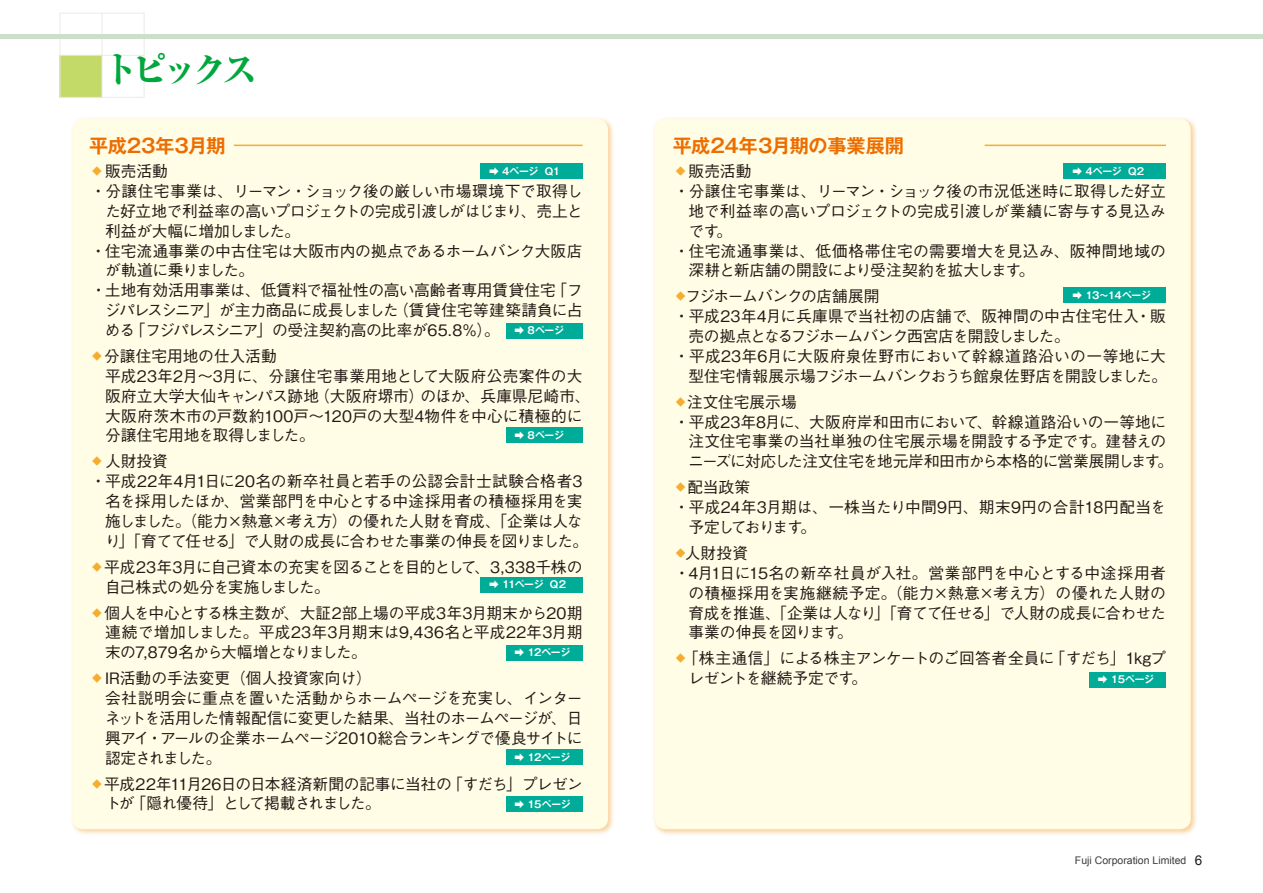
<style>
.page{position:relative;width:1263px;height:893px;background:#fff}
.page>*{position:absolute;margin:0;border:0;box-sizing:border-box;transform-origin:0 0}
.t1{font:800 36px "Ryumin Pr 6";letter-spacing:-.17em;color:#00a73c}
.t2{font:700 19.2px "Gothic MB101 Pr 6 De";letter-spacing:-.015em;color:#ed6d00}
.t3{font:500 15.75px/20px "Gothic BBB Pr 6";letter-spacing:-.015em;color:#231916}
.t4{font:500 15.75px/20px "Gothic BBB Pr 6";letter-spacing:-.035em;color:#231916}
.t5{font:500 15.75px "Gothic BBB Pr 6";letter-spacing:-.05em;color:#231916}
.t6{font:500 15.75px/20px "Gothic BBB Pr 6";letter-spacing:-.045em;color:#231916}
.t7{font:500 15.75px/20px "Gothic BBB Pr 6";letter-spacing:-.04em;color:#231916}
.t8{font:500 15.75px "Gothic BBB Pr 6";letter-spacing:.01em;color:#231916}
.t9{font:500 15.75px "Gothic BBB Pr 6";letter-spacing:.015em;color:#231916}
.t10{font:500 15.75px "Gothic BBB Pr 6";letter-spacing:-.06em;color:#231916}
.t11{font:500 15.75px "Gothic BBB Pr 6";letter-spacing:.005em;color:#231916}
.t12{font:500 15.75px "Gothic BBB Pr 6";letter-spacing:.02em;color:#231916}
.t13{font:500 15.75px "Gothic BBB Pr 6";letter-spacing:-.075em;color:#231916}
.t14{font:500 15.75px "Gothic BBB Pr 6";letter-spacing:-.065em;color:#231916}
.t15{font:500 15.75px "Gothic BBB Pr 6";letter-spacing:-.055em;color:#231916}
.t16{font:500 15.75px "Gothic BBB Pr 6";letter-spacing:-.115em;color:#231916}
.t17{font:10.5px "Arial";color:#3f3b3a}
.t18{font:700 9.75px "Gothic MB101 Pr 5 De";letter-spacing:-.025em;color:#fff}
.s1{color:#f6ad2f}
.s2{font-size:13.5px;color:#231916}
</style>
<div class="page">
<div style="left:60px;top:55px;width:42px;height:43px;background:#c3da69"></div>
<hr style="left:60px;top:55px;width:85px;height:1px;background:#eaeae7">
<hr style="left:102px;top:13px;width:1px;height:85px;background:#eaeae7">
<div style="left:60px;top:13px;width:85px;height:85px;border:1px solid #eaeae7"></div>
<hr style="left:0;top:34px;width:1263px;height:4px;background:#cbdfca">
<div style="left:70px;top:116px;width:545px;height:720px;background:#f18d00;opacity:.4"></div>
<div style="left:72px;top:119px;width:536px;height:710px;background:#fffde5;border-radius:11px"></div>
<hr style="left:234px;top:145px;width:349px;height:1px;background:#f6ad2f">
<div style="left:652px;top:116px;width:545px;height:720px;background:#f18d00;opacity:.4"></div>
<div style="left:655px;top:119px;width:536px;height:710px;background:#fffde5;border-radius:11px"></div>
<hr style="left:985px;top:145px;width:181px;height:1px;background:#f6ad2f">
<div style="left:1064px;top:163px;width:102px;height:16px;background:#00ac97"></div>
<div style="left:1064px;top:287px;width:102px;height:16px;background:#00ac97"></div>
<div style="left:506px;top:323px;width:77px;height:15px;background:#00ac97"></div>
<div style="left:506px;top:427px;width:77px;height:16px;background:#00ac97"></div>
<div style="left:506px;top:645px;width:77px;height:15px;background:#00ac97"></div>
<div style="left:506px;top:749px;width:77px;height:15px;background:#00ac97"></div>
<div style="left:506px;top:797px;width:77px;height:15px;background:#00ac97"></div>
<div style="left:480px;top:163px;width:103px;height:16px;background:#00ac97"></div>
<div style="left:480px;top:577px;width:103px;height:15px;background:#00ac97"></div>
<div style="left:1089px;top:672px;width:77px;height:15px;background:#00ac97"></div>
<h1 class="t1" style="left:102px;top:41px;width:157px">トピックス</h1>
<p class="t2" style="left:89px;top:130px;width:138px">平成23年3月期</p>
<p class="t3" style="left:89px;top:160px;width:80px"><span class="s1">❖</span>販売活動</p>
<p class="t3" style="left:91px;top:180px;width:493px">・分譲住宅事業は、リーマン・ショック後の厳しい市場環境下で取得し</p>
<p class="t7" style="left:105px;top:200px;width:479px">た好立地で利益率の高いプロジェクトの完成引渡しがはじまり、売上と</p>
<p class="t3" style="left:105px;top:220px;width:197px">利益が大幅に増加しました。</p>
<p class="t3" style="left:90px;top:240px;width:494px">・住宅流通事業の中古住宅は大阪市内の拠点であるホームバンク大阪店</p>
<p class="t5" style="left:105px;top:258px;width:151px">が軌道に乗りました。</p>
<p class="t3" style="left:91px;top:279px;width:493px">・土地有効活用事業は、低賃料で福祉性の高い高齢者専用賃貸住宅「フ</p>
<p class="t3" style="left:105px;top:299px;width:479px">ジパレスシニア」が主力商品に成長しました（賃貸住宅等建築請負に占</p>
<p class="t4" style="left:105px;top:319px;width:396px">める「フジパレスシニア」の受注契約高の比率が65.8％）。</p>
<p class="t3" style="left:105px;top:345px;width:487px;text-indent:-16px"><span class="s1">❖</span>分譲住宅用地の仕入活動<br>平成23年2月～3月に、分譲住宅事業用地として大阪府公売案件の大阪府立大学大仙キャンパス跡地（大阪府堺市）のほか、兵庫県尼崎市、大阪府茨木市の戸数約100戸～120戸の大型4物件を中心に積極的に分譲住宅用地を取得しました。</p>
<p class="t3" style="left:89px;top:450px;width:80px"><span class="s1">❖</span>人財投資</p>
<p class="t8" style="left:90px;top:469px;width:493px">・平成22年4月1日に20名の新卒社員と若手の公認会計士試験合格者3</p>
<p class="t3" style="left:105px;top:490px;width:479px">名を採用したほか、営業部門を中心とする中途採用者の積極採用を実</p>
<p class="t5" style="left:105px;top:508px;width:479px">施しました。（能力×熱意×考え方）の優れた人財を育成、「企業は人な</p>
<p class="t5" style="left:105px;top:528px;width:485px">り」「育てて任せる」で人財の成長に合わせた事業の伸長を図りました。</p>
<p class="t4" style="left:105px;top:556px;width:479px;text-indent:-16px"><span class="s1">❖</span>平成23年3月に自己資本の充実を図ることを目的として、3,338千株の自己株式の処分を実施しました。</p>
<p class="t3" style="left:105px;top:602px;width:479px;text-align:justify;text-indent:-16px"><span class="s1">❖</span>個人を中心とする株主数が、大証2部上場の平成3年3月期末から20期連続で増加しました。平成23年3月期末は9,436名と平成22年3月期末の7,879名から大幅増となりました。</p>
<p class="t4" style="left:105px;top:667px;width:479px;text-indent:-16px"><span class="s1">❖</span>IR活動の手法変更（個人投資家向け）<br>会社説明会に重点を置いた活動からホームページを充実し、インターネットを活用した情報配信に変更した結果、当社のホームページが、日興アイ・アールの企業ホームページ2010総合ランキングで優良サイトに認定されました。</p>
<p class="t6" style="left:105px;top:773px;width:479px;text-indent:-16px"><span class="s1">❖</span>平成22年11月26日の日本経済新聞の記事に当社の「すだち」プレゼントが「隠れ優待」として掲載されました。</p>
<p class="t18" style="left:489px;top:163px;width:73px">➡ 4ページ Q1</p>
<p class="t18" style="left:514px;top:323px;width:51px">➡ 8ページ</p>
<p class="t18" style="left:514px;top:427px;width:51px">➡ 8ページ</p>
<p class="t18" style="left:489px;top:576px;width:79px">➡ 11ページ Q2</p>
<p class="t18" style="left:514px;top:645px;width:57px">➡ 12ページ</p>
<p class="t18" style="left:514px;top:749px;width:57px">➡ 12ページ</p>
<p class="t18" style="left:514px;top:796px;width:58px">➡ 15ページ</p>
<p class="t2" style="left:673px;top:130px;width:233px">平成24年3月期の事業展開</p>
<p class="t3" style="left:673px;top:160px;width:80px"><span class="s1">❖</span>販売活動</p>
<p class="t3" style="left:674px;top:180px;width:493px">・分譲住宅事業は、リーマン・ショック後の市況低迷時に取得した好立</p>
<p class="t3" style="left:688px;top:200px;width:479px">地で利益率の高いプロジェクトの完成引渡しが業績に寄与する見込み</p>
<p class="t3" style="left:688px;top:220px;width:45px">です。</p>
<p class="t9" style="left:674px;top:238px;width:494px">・住宅流通事業は、低価格帯住宅の需要増大を見込み、阪神間地域の</p>
<p class="t3" style="left:688px;top:260px;width:348px">深耕と新店舗の開設により受注契約を拡大します。</p>
<p class="t14" style="left:673px;top:284px;width:208px"><span class="s1">❖</span>フジホームバンクの店舗展開</p>
<p class="t3" style="left:674px;top:305px;width:494px">・平成23年4月に兵庫県で当社初の店舗で、阪神間の中古住宅仕入・販</p>
<p class="t13" style="left:688px;top:323px;width:383px">売の拠点となるフジホームバンク西宮店を開設しました。</p>
<p class="t9" style="left:674px;top:343px;width:494px">・平成23年6月に大阪府泉佐野市において幹線道路沿いの一等地に大</p>
<p class="t10" style="left:688px;top:363px;width:480px">型住宅情報展示場フジホームバンクおうち館泉佐野店を開設しました。</p>
<p class="t3" style="left:673px;top:391px;width:126px"><span class="s1">❖</span>注文住宅展示場</p>
<p class="t3" style="left:674px;top:411px;width:494px">・平成23年8月に、大阪府岸和田市において、幹線道路沿いの一等地に</p>
<p class="t11" style="left:688px;top:429px;width:479px">注文住宅事業の当社単独の住宅展示場を開設する予定です。建替えの</p>
<p class="t5" style="left:688px;top:449px;width:486px">ニーズに対応した注文住宅を地元岸和田市から本格的に営業展開します。</p>
<p class="t3" style="left:673px;top:476px;width:79px"><span class="s1">❖</span>配当政策</p>
<p class="t8" style="left:674px;top:494px;width:493px">・平成24年3月期は、一株当たり中間9円、期末9円の合計18円配当を</p>
<p class="t16" style="left:688px;top:514px;width:129px">予定しております。</p>
<p class="t3" style="left:673px;top:542px;width:77px"><span class="s1">❖</span>人財投資</p>
<p class="t3" style="left:674px;top:562px;width:493px">・4月1日に15名の新卒社員が入社。営業部門を中心とする中途採用者</p>
<p class="t12" style="left:688px;top:580px;width:479px">の積極採用を実施継続予定。（能力×熱意×考え方）の優れた人財の</p>
<p class="t6" style="left:688px;top:602px;width:479px">育成を推進、「企業は人なり」「育てて任せる」で人財の成長に合わせた</p>
<p class="t15" style="left:688px;top:620px;width:166px">事業の伸長を図ります。</p>
<p class="t7" style="left:688px;top:647px;width:479px;text-indent:-16px"><span class="s1">❖</span>「株主通信」による株主アンケートのご回答者全員に「すだち」1kgプレゼントを継続予定です。</p>
<p class="t18" style="left:1072px;top:163px;width:73px">➡ 4ページ Q2</p>
<p class="t18" style="left:1072px;top:287px;width:80px">➡ 13〜14ページ</p>
<p class="t18" style="left:1098px;top:672px;width:58px">➡ 15ページ</p>
<p class="t17" style="left:1075px;top:853px;width:129px">Fuji Corporation Limited <span class="s2">6</span></p>
</div>
